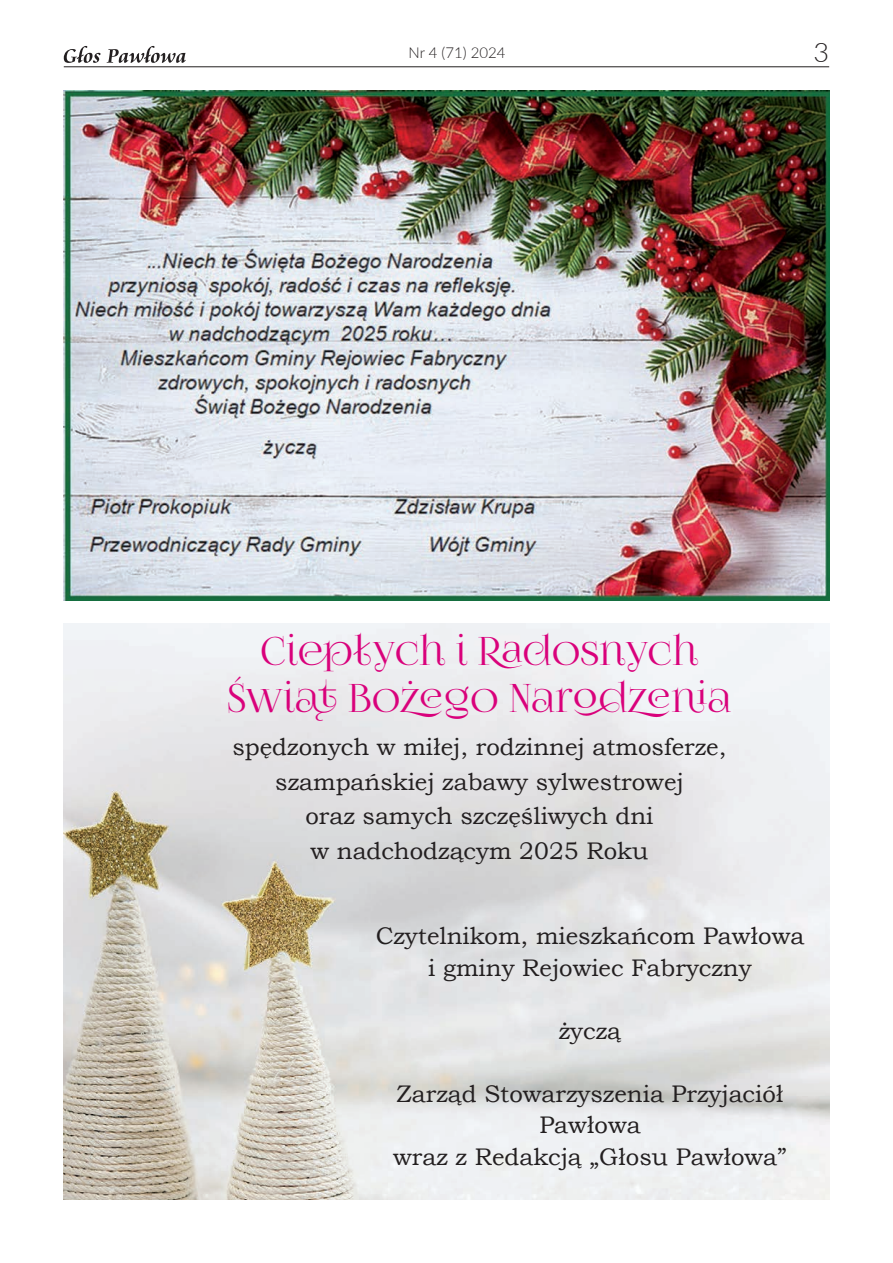
<style>
.page{position:relative;width:893px;height:1263px;background:#fff}
.page>*{position:absolute;margin:0;border:0;box-sizing:border-box;transform-origin:0 0}
.t1{font:39px/46.5px "Foglihten No 07";color:#d9017b;text-align:center}
.t2{font:300 27px "Lato";color:#231f20}
.t3{font:24px/34.5px "Bookman Old Style";color:#231f20;text-align:center}
.t4{font:300 15px "Lato";color:#231f20}
</style>
<div class="page">
<hr style="left:64px;top:67px;width:765px;height:1px;background:#231f20">
<svg style="left:64px;top:46px;width:122px;height:17px"></svg>
<img style="left:64px;top:624px;width:765px;height:575px">
<img style="left:64px;top:90px;width:765px;height:510px">
<p class="t4" style="left:409px;top:43px;width:99px">Nr 4 (71) 2024</p>
<p class="t2" style="left:813px;top:36px;width:17px">3</p>
<h1 class="t1" style="left:227px;top:629px;width:506px">Ciepłych i Radosnych<br>Świąt Bożego Narodzenia</h1>
<p class="t3" style="left:232px;top:729px;width:495px">spędzonych w miłej, rodzinnej atmosferze, szampańskiej zabawy sylwestrowej<br>oraz samych szczęśliwych dni<br>w nadchodzącym 2025 Roku</p>
<p class="t3" style="left:376px;top:920px;width:430px;line-height:31.5px">Czytelnikom, mieszkańcom Pawłowa i gminy Rejowiec Fabryczny</p>
<p class="t3" style="left:559px;top:1013px;width:64px">życzą</p>
<p class="t3" style="left:393px;top:1077px;width:395px;line-height:31.5px">Zarząd Stowarzyszenia Przyjaciół<br>Pawłowa<br>wraz z Redakcją „Głosu Pawłowa”</p>
</div>
